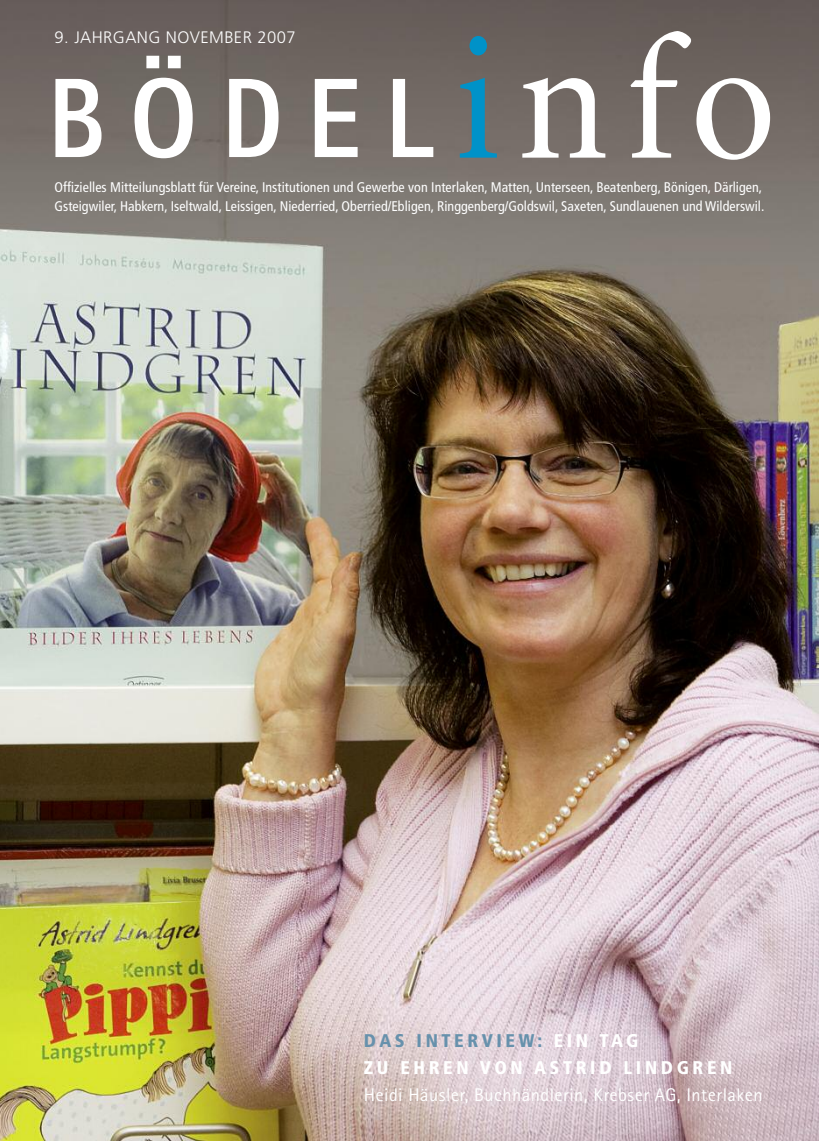
<style>
.page{position:relative;width:819px;height:1141px;background:#fff}
.page>*{position:absolute;margin:0;border:0;box-sizing:border-box;transform-origin:0 0}
.t1{font:18.38px "Rotis Sans Serif";letter-spacing:.025em;color:#fff}
.t2{font:900 condensed 18.38px/26.8px "Frutiger";letter-spacing:.195em;color:#fff}
.t3{font:300 16.62px "Frutiger";letter-spacing:.025em;color:#fff}
.t4{font:condensed 14px/19.2px "Frutiger";color:#fff}
.s1{color:#6791ac}
</style>
<div class="page">
<img style="left:0;top:0;width:819px;height:1141px">
<svg style="left:55px;top:79px;width:46px;height:78px"></svg>
<svg style="left:134px;top:56px;width:59px;height:102px"></svg>
<svg style="left:229px;top:79px;width:49px;height:78px"></svg>
<svg style="left:315px;top:79px;width:42px;height:78px"></svg>
<svg style="left:393px;top:79px;width:40px;height:78px"></svg>
<svg style="left:460px;top:36px;width:37px;height:122px;background:#4b7584"></svg>
<svg style="left:522px;top:78px;width:83px;height:80px"></svg>
<svg style="left:630px;top:31px;width:140px;height:129px"></svg>
<p class="t3" style="left:55px;top:30px;width:242px">9. JAHRGANG NOVEMBER 2007</p>
<p class="t4" style="left:55px;top:178px;width:711px">Offizielles Mitteilungsblatt für Vereine, Institutionen und Gewerbe von Interlaken, Matten, Unterseen, Beatenberg, Bönigen, Därligen,<br>Gsteigwiler, Habkern, Iseltwald, Leissigen, Niederried, Oberried/Ebligen, Ringgenberg/Goldswil, Saxeten, Sundlauenen und Wilderswil.</p>
<h1 class="t2" style="left:364px;top:1029px;width:370px"><span class="s1">DAS INTERVIEW:</span> EIN TAG<br>ZU EHREN VON ASTRID LINDGREN</h1>
<h1 class="t1" style="left:364px;top:1088px;width:400px">Heidi Häusler, Buchhändlerin, Krebser AG, Interlaken</h1>
</div>
